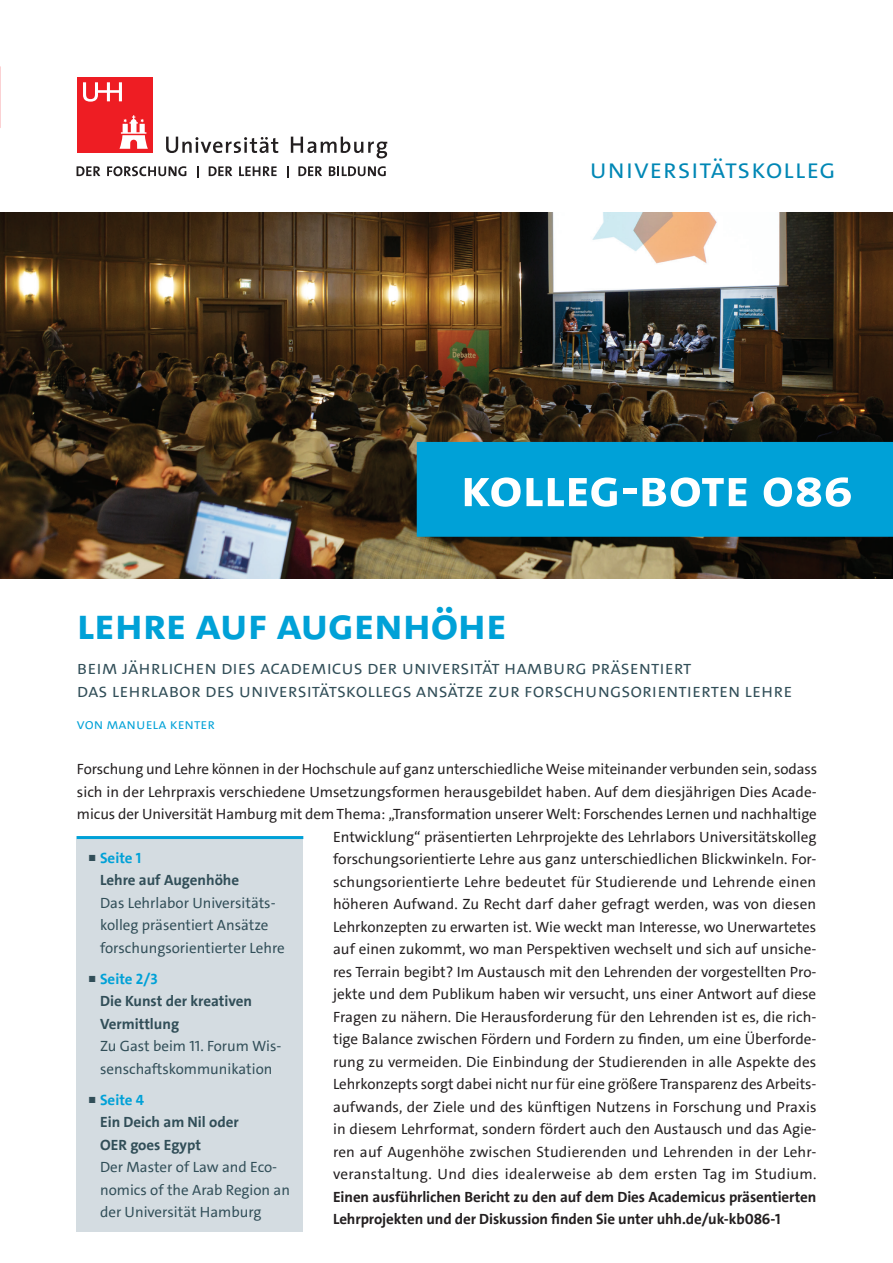
<style>
.page{position:relative;width:893px;height:1263px;background:#fff}
.page>*{position:absolute;margin:0;border:0;box-sizing:border-box;transform-origin:0 0}
.t1{font:54px "The Sans UHH Bold Caps";color:#fff}
.Headline{font:45px "The Sans UHH Bold Caps";letter-spacing:-.01em;color:#00a1d7}
.t2{font:27.9px "The Sans UHH Semi Light Caps";letter-spacing:.025em;color:#0087b5}
.Subheadline{font:19.5px/22.5px "The Sans UHH Semi Light Caps";color:#314e58}
.Fliesstext_10_15{font:15px "The Sans UHH";color:#231f20}
.t3{font:15px/22.5px "The Sans UHH";color:#314e58}
.Fliesstext_10_15-2{font:700 15px "The Sans UHH";letter-spacing:-.005em;color:#231f20}
.Fliesstext_10_15-3{font:15px "The Sans UHH";letter-spacing:.02em;color:#231f20}
.Fliesstext_10_15-4{font:15px "The Sans UHH Semi Light Caps";color:#00a1d7}
.s1{font-weight:700;font-size:9px}
.s2{font-weight:700;color:#00a1d7}
.s3{font-weight:700}
</style>
<div class="page">
<svg style="left:166px;top:137px;width:112px;height:16px"></svg>
<svg style="left:291px;top:137px;width:96px;height:21px"></svg>
<div style="left:77px;top:77px;width:76px;height:76px;background:#ee1d23"></div>
<svg style="left:119px;top:115px;width:29px;height:34px"></svg>
<svg style="left:83px;top:82px;width:39px;height:20px"></svg>
<svg style="left:77px;top:166px;width:23px;height:10px"></svg>
<svg style="left:107px;top:166px;width:79px;height:10px"></svg>
<svg style="left:209px;top:166px;width:23px;height:10px"></svg>
<svg style="left:239px;top:166px;width:38px;height:10px"></svg>
<svg style="left:298px;top:166px;width:24px;height:10px"></svg>
<svg style="left:329px;top:166px;width:57px;height:10px"></svg>
<img style="left:0;top:212px;width:893px;height:366px">
<div style="left:417px;top:442px;width:476px;height:95px;background:#00a1d7"></div>
<div style="left:77px;top:839px;width:226px;height:393px;background:#d4dce1"></div>
<hr style="left:77px;top:836px;width:226px;height:3px;background:#00a1d7">
<h3 class="t2" style="left:589px;top:150px;width:248px">Universitätskolleg</h3>
<p class="t1" style="left:461px;top:453px;width:393px">KOLLEG-Bote 086</p>
<p class="Headline" style="left:77px;top:595px;width:431px">Lehre auf Augenhöhe</p>
<p class="Subheadline" style="left:77px;top:657px;width:717px">beim jährlichen Dies Academicus der Universität Hamburg präsentiert<br>Das Lehrlabor des Universitätskollegs Ansätze zur forschungsorientierten Lehre</p>
<p class="Fliesstext_10_15-4" style="left:77px;top:714px;width:139px">Von Manuela kenter</p>
<p class="Fliesstext_10_15" style="left:77px;top:759px;width:742px">Forschung und Lehre können in der Hochschule auf ganz unterschiedliche Weise miteinander verbunden sein, sodass</p>
<p class="Fliesstext_10_15" style="left:77px;top:782px;width:741px">sich in der Lehrpraxis verschiedene Umsetzungsformen herausgebildet haben. Auf dem diesjährigen Dies Acade-</p>
<p class="Fliesstext_10_15" style="left:77px;top:804px;width:741px">micus der Universität Hamburg mit dem Thema: „Transformation unserer Welt: Forschendes Lernen und nachhaltige</p>
<p class="Fliesstext_10_15" style="left:333px;top:827px;width:485px">Entwicklung“ präsentierten Lehrprojekte des Lehrlabors Universitätskolleg</p>
<p class="Fliesstext_10_15" style="left:333px;top:849px;width:485px">forschungsorientierte Lehre aus ganz unterschiedlichen Blickwinkeln. For-</p>
<p class="Fliesstext_10_15" style="left:333px;top:872px;width:485px">schungsorientierte Lehre bedeutet für Studierende und Lehrende einen</p>
<p class="Fliesstext_10_15" style="left:333px;top:894px;width:485px">höheren Aufwand. Zu Recht darf daher gefragt werden, was von diesen</p>
<p class="Fliesstext_10_15" style="left:333px;top:917px;width:485px">Lehrkonzepten zu erwarten ist. Wie weckt man Interesse, wo Unerwartetes</p>
<p class="Fliesstext_10_15" style="left:333px;top:939px;width:485px">auf einen zukommt, wo man Perspektiven wechselt und sich auf unsiche-</p>
<p class="Fliesstext_10_15" style="left:333px;top:962px;width:485px">res Terrain begibt? Im Austausch mit den Lehrenden der vorgestellten Pro-</p>
<p class="Fliesstext_10_15" style="left:333px;top:984px;width:485px">jekte und dem Publikum haben wir versucht, uns einer Antwort auf diese</p>
<p class="Fliesstext_10_15" style="left:333px;top:1007px;width:485px">Fragen zu nähern. Die Herausforderung für den Lehrenden ist es, die rich-</p>
<p class="Fliesstext_10_15" style="left:333px;top:1029px;width:485px">tige Balance zwischen Fördern und Fordern zu finden, um eine Überforde-</p>
<p class="Fliesstext_10_15" style="left:333px;top:1052px;width:485px">rung zu vermeiden. Die Einbindung der Studierenden in alle Aspekte des</p>
<p class="Fliesstext_10_15" style="left:333px;top:1074px;width:485px">Lehrkonzepts sorgt dabei nicht nur für eine größere Transparenz des Arbeits-</p>
<p class="Fliesstext_10_15" style="left:333px;top:1097px;width:485px">aufwands, der Ziele und des künftigen Nutzens in Forschung und Praxis</p>
<p class="Fliesstext_10_15" style="left:333px;top:1119px;width:485px">in diesem Lehrformat, sondern fördert auch den Austausch und das Agie-</p>
<p class="Fliesstext_10_15" style="left:333px;top:1142px;width:485px">ren auf Augenhöhe zwischen Studierenden und Lehrenden in der Lehr-</p>
<p class="Fliesstext_10_15-3" style="left:333px;top:1164px;width:485px">veranstaltung. Und dies idealerweise ab dem ersten Tag im Studium.</p>
<p class="Fliesstext_10_15-2" style="left:333px;top:1187px;width:485px">Einen ausführlichen Bericht zu den auf dem Dies Academicus präsentierten</p>
<p class="Fliesstext_10_15-2" style="left:333px;top:1209px;width:449px">Lehrprojekten und der Diskussion finden Sie unter uhh.de/uk-kb086-1</p>
<p class="t3" style="left:100px;top:847px;width:186px;text-indent:-11px"><span class="s1">■</span> <span class="s2">Seite 1<br></span><span class="s3">Lehre auf Augenhöhe<br></span>Das Lehrlabor Universitäts&shy;kolleg präsentiert Ansätze forschungsorientierter Lehre</p>
<p class="t3" style="left:100px;top:968px;width:183px;text-indent:-11px"><span class="s1">■</span> <span class="s2">Seite 2/3<br></span><span class="s3">Die Kunst der kreativen<br>Vermittlung<br></span>Zu Gast beim 11. Forum Wis&shy;senschaftskommunikation</p>
<p class="t3" style="left:100px;top:1089px;width:191px;text-indent:-11px"><span class="s1">■</span> <span class="s2">Seite 4<br></span><span class="s3">Ein Deich am Nil oder<br>OER goes Egypt<br></span>Der Master of Law and Eco&shy;nomics of the Arab Region an der Universität Hamburg</p>
</div>
